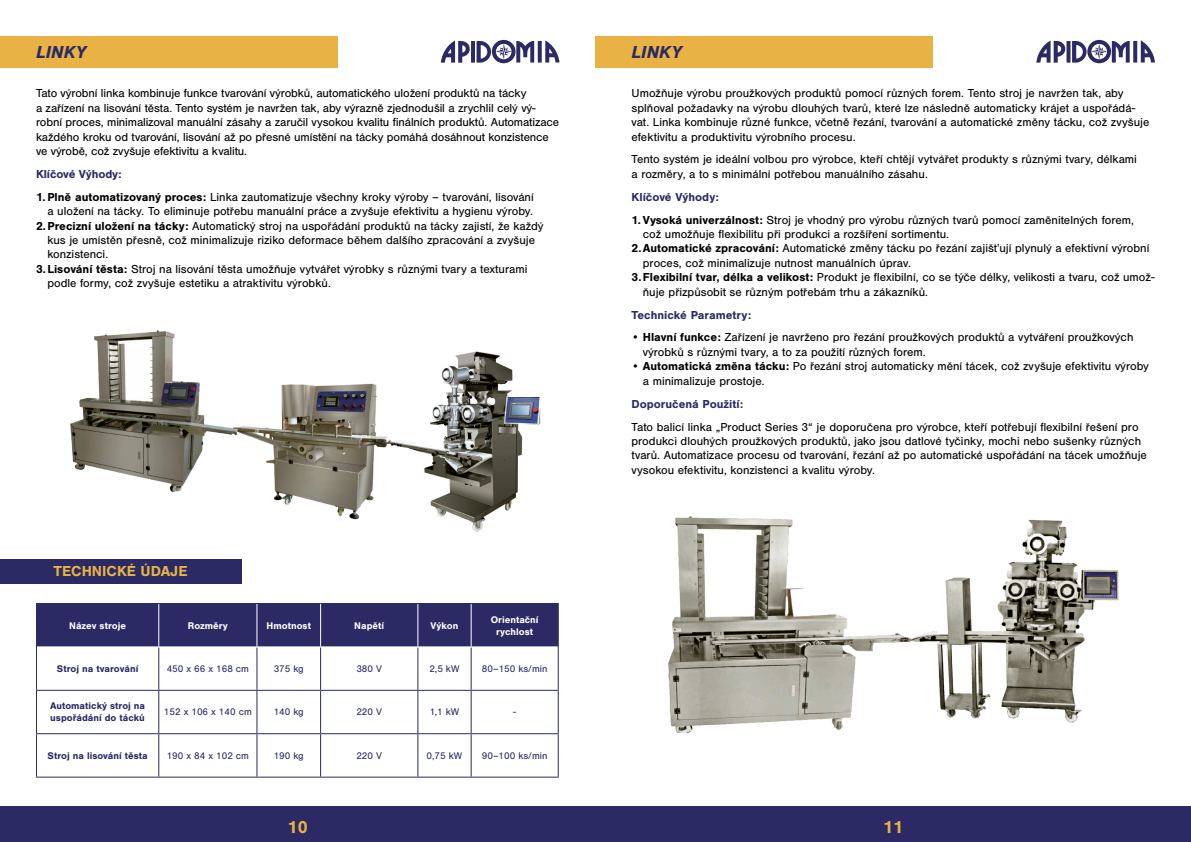
<style>
.page{position:relative;width:1191px;height:842px;background:#fff}
.page>*{position:absolute;margin:0;border:0;box-sizing:border-box;transform-origin:0 0}
.t1{font:italic 700 18px "Nimbus San";color:#2b2a64}
.t2{font:700 18px "Nimbus San";color:#e8b344}
.t3{font:700 15px "Nimbus San";color:#e8b344}
.t4{font:12px/14.4px "Nimbus San";color:#000}
.t5{font:700 12px "Nimbus San";color:#2b2a64}
.t6{font:10px "Nimbus San";color:#2b2a64}
.t7{font:700 10px/12px "Nimbus San";color:#2b2a64}
.t8{font:700 10px/12px "Nimbus San";color:#fff;text-align:center}
.s1{font-weight:700;color:#2b2a64}
.s2{font-weight:700}
</style>
<div class="page">
<div style="left:0;top:806px;width:595px;height:36px;background:#2b2a64"></div>
<div style="left:595px;top:806px;width:596px;height:36px;background:#2b2a64"></div>
<svg style="left:1036px;top:40px;width:119px;height:23px"></svg>
<svg style="left:441px;top:40px;width:118px;height:23px"></svg>
<div style="left:0;top:36px;width:337px;height:31px;background:#e8b344"></div>
<div style="left:37px;top:604px;width:521px;height:42px;background:#2b2a64"></div>
<hr style="left:158px;top:647px;width:1px;height:43px;background:#2b2a64">
<hr style="left:256px;top:647px;width:1px;height:43px;background:#2b2a64">
<hr style="left:320px;top:647px;width:1px;height:43px;background:#2b2a64">
<hr style="left:417px;top:647px;width:1px;height:43px;background:#2b2a64">
<hr style="left:470px;top:647px;width:1px;height:43px;background:#2b2a64">
<hr style="left:36px;top:690px;width:123px;height:1px;background:#2b2a64">
<hr style="left:159px;top:690px;width:98px;height:1px;background:#2b2a64">
<hr style="left:158px;top:691px;width:1px;height:42px;background:#2b2a64">
<hr style="left:257px;top:690px;width:63px;height:1px;background:#2b2a64">
<hr style="left:256px;top:691px;width:1px;height:42px;background:#2b2a64">
<hr style="left:320px;top:690px;width:98px;height:1px;background:#2b2a64">
<hr style="left:320px;top:691px;width:1px;height:42px;background:#2b2a64">
<hr style="left:418px;top:690px;width:53px;height:1px;background:#2b2a64">
<hr style="left:417px;top:691px;width:1px;height:42px;background:#2b2a64">
<hr style="left:471px;top:690px;width:88px;height:1px;background:#2b2a64">
<hr style="left:470px;top:691px;width:1px;height:42px;background:#2b2a64">
<hr style="left:36px;top:733px;width:123px;height:1px;background:#2b2a64">
<hr style="left:159px;top:733px;width:98px;height:1px;background:#2b2a64">
<hr style="left:158px;top:734px;width:1px;height:43px;background:#2b2a64">
<hr style="left:257px;top:733px;width:63px;height:1px;background:#2b2a64">
<hr style="left:256px;top:734px;width:1px;height:43px;background:#2b2a64">
<hr style="left:320px;top:733px;width:98px;height:1px;background:#2b2a64">
<hr style="left:320px;top:734px;width:1px;height:43px;background:#2b2a64">
<hr style="left:418px;top:733px;width:53px;height:1px;background:#2b2a64">
<hr style="left:417px;top:734px;width:1px;height:43px;background:#2b2a64">
<hr style="left:471px;top:733px;width:88px;height:1px;background:#2b2a64">
<hr style="left:470px;top:734px;width:1px;height:43px;background:#2b2a64">
<hr style="left:158px;top:604px;width:1px;height:42px;background:#fff">
<hr style="left:256px;top:604px;width:1px;height:42px;background:#fff">
<hr style="left:320px;top:604px;width:1px;height:42px;background:#fff">
<hr style="left:417px;top:604px;width:1px;height:42px;background:#fff">
<hr style="left:470px;top:604px;width:1px;height:42px;background:#fff">
<hr style="left:36px;top:603px;width:123px;height:1px;background:#2b2a64">
<hr style="left:36px;top:604px;width:1px;height:43px;background:#2b2a64">
<hr style="left:159px;top:603px;width:98px;height:1px;background:#2b2a64">
<hr style="left:257px;top:603px;width:63px;height:1px;background:#2b2a64">
<hr style="left:320px;top:603px;width:98px;height:1px;background:#2b2a64">
<hr style="left:418px;top:603px;width:53px;height:1px;background:#2b2a64">
<hr style="left:471px;top:603px;width:88px;height:1px;background:#2b2a64">
<hr style="left:558px;top:604px;width:1px;height:43px;background:#2b2a64">
<hr style="left:36px;top:647px;width:1px;height:43px;background:#2b2a64">
<hr style="left:558px;top:647px;width:1px;height:43px;background:#2b2a64">
<hr style="left:36px;top:691px;width:1px;height:42px;background:#2b2a64">
<hr style="left:558px;top:691px;width:1px;height:42px;background:#2b2a64">
<hr style="left:36px;top:734px;width:1px;height:43px;background:#2b2a64">
<hr style="left:558px;top:734px;width:1px;height:43px;background:#2b2a64">
<hr style="left:36px;top:777px;width:123px;height:1px;background:#2b2a64">
<hr style="left:159px;top:777px;width:98px;height:1px;background:#2b2a64">
<hr style="left:257px;top:777px;width:63px;height:1px;background:#2b2a64">
<hr style="left:320px;top:777px;width:98px;height:1px;background:#2b2a64">
<hr style="left:418px;top:777px;width:53px;height:1px;background:#2b2a64">
<hr style="left:471px;top:777px;width:88px;height:1px;background:#2b2a64">
<div style="left:0;top:559px;width:241px;height:24px;background:#2b2a64"></div>
<img style="left:71px;top:331px;width:470px;height:200px">
<div style="left:595px;top:36px;width:338px;height:31px;background:#e8b344"></div>
<img style="left:668px;top:517px;width:450px;height:216px">
<h1 class="t1" style="left:36px;top:41px;width:52px">LINKY</h1>
<p class="t4" style="left:36px;top:86px;width:525px">Tato výrobní linka kombinuje funkce tvarování výrobků, automatického uložení produktů na tácky<br>a zařízení na lisování těsta. Tento systém je navržen tak, aby výrazně zjednodušil a zrychlil celý vý&shy;robní proces, minimalizoval manuální zásahy a zaručil vysokou kvalitu finálních produktů. Automatizace každého kroku od tvarování, lisování až po přesné umístění na tácky pomáhá dosáhnout konzistence ve výrobě, což zvyšuje efektivitu a kvalitu.</p>
<p class="t4" style="left:36px;top:163px;width:499px;line-height:22.9px"><span class="s1">Klíčové Výhody:<br></span><span class="s2">1.Plně automatizovaný proces:</span> Linka zautomatizuje všechny kroky výroby – tvarování, lisování</p>
<p class="t4" style="left:47px;top:204px;width:487px">a uložení na tácky. To eliminuje potřebu manuální práce a zvyšuje efektivitu a hygienu výroby.</p>
<p class="t4" style="left:36px;top:219px;width:509px"><span class="s2">2.Precizní uložení na tácky:</span> Automatický stroj na uspořádání produktů na tácky zajistí, že každý</p>
<p class="t4" style="left:47px;top:233px;width:489px">kus je umístěn přesně, což minimalizuje riziko deformace během dalšího zpracování a zvyšuje</p>
<p class="t4" style="left:47px;top:247px;width:62px">konzistenci.</p>
<p class="t4" style="left:36px;top:262px;width:493px"><span class="s2">3.Lisování těsta:</span> Stroj na lisování těsta umožňuje vytvářet výrobky s různými tvary a texturami</p>
<p class="t4" style="left:47px;top:276px;width:285px">podle formy, což zvyšuje estetiku a atraktivitu výrobků.</p>
<p class="t3" style="left:53px;top:563px;width:136px">TECHNICKÉ ÚDAJE</p>
<p class="t8" style="left:69px;top:619px;width:58px">Název stroje</p>
<p class="t8" style="left:188px;top:619px;width:42px">Rozměry</p>
<p class="t8" style="left:266px;top:619px;width:46px">Hmotnost</p>
<p class="t8" style="left:354px;top:619px;width:31px">Napětí</p>
<p class="t8" style="left:431px;top:619px;width:29px">Výkon</p>
<p class="t8" style="left:491px;top:613px;width:49px">Orientační rychlost</p>
<p class="t7" style="left:57px;top:663px;width:83px">Stroj na tvarování</p>
<p class="t6" style="left:167px;top:663px;width:84px">450 x 66 x 168 cm</p>
<p class="t6" style="left:274px;top:663px;width:32px">375 kg</p>
<p class="t6" style="left:356px;top:663px;width:27px">380 V</p>
<p class="t6" style="left:429px;top:663px;width:31px">2,5 kW</p>
<p class="t6" style="left:482px;top:663px;width:67px">80–150 ks/min</p>
<p class="t7" style="left:50px;top:700px;width:97px">Automatický stroj na uspořádání do tácků</p>
<p class="t6" style="left:164px;top:706px;width:89px">152 x 106 x 140 cm</p>
<p class="t6" style="left:274px;top:706px;width:32px">140 kg</p>
<p class="t6" style="left:356px;top:706px;width:27px">220 V</p>
<p class="t6" style="left:430px;top:706px;width:31px">1,1 kW</p>
<p class="t6" style="left:513px;top:706px;width:4px">-</p>
<p class="t7" style="left:48px;top:749px;width:102px">Stroj na lisování těsta</p>
<p class="t6" style="left:167px;top:750px;width:84px">190 x 84 x 102 cm</p>
<p class="t6" style="left:274px;top:750px;width:32px">190 kg</p>
<p class="t6" style="left:356px;top:750px;width:27px">220 V</p>
<p class="t6" style="left:426px;top:750px;width:37px">0,75 kW</p>
<p class="t6" style="left:482px;top:750px;width:67px">90–100 ks/min</p>
<h1 class="t1" style="left:631px;top:41px;width:52px">LINKY</h1>
<p class="t4" style="left:631px;top:86px;width:519px">Umožňuje výrobu proužkových produktů pomocí různých forem. Tento stroj je navržen tak, aby splňoval požadavky na výrobu dlouhých tvarů, které lze následně automaticky krájet a uspořádá&shy;vat. Linka kombinuje různé funkce, včetně řezání, tvarování a automatické změny tácku, což zvyšuje efektivitu a produktivitu výrobního procesu.</p>
<p class="t4" style="left:631px;top:152px;width:507px">Tento systém je ideální volbou pro výrobce, kteří chtějí vytvářet produkty s různými tvary, délkami a rozměry, a to s minimální potřebou manuálního zásahu.</p>
<p class="t5" style="left:631px;top:190px;width:89px">Klíčové Výhody:</p>
<p class="t4" style="left:631px;top:213px;width:504px"><span class="s2">1. Vysoká univerzálnost:</span> Stroj je vhodný pro výrobu různých tvarů pomocí zaměnitelných forem,</p>
<p class="t4" style="left:643px;top:227px;width:308px">což umožňuje flexibilitu při produkci a rozšíření sortimentu.</p>
<p class="t4" style="left:631px;top:241px;width:519px"><span class="s2">2.Automatické zpracování:</span> Automatické změny tácku po řezání zajišťují plynulý a efektivní výrobní</p>
<p class="t4" style="left:643px;top:256px;width:269px">proces, což minimalizuje nutnost manuálních úprav.</p>
<p class="t4" style="left:631px;top:270px;width:524px"><span class="s2">3.Flexibilní tvar, délka a velikost:</span> Produkt je flexibilní, co se týče délky, velikosti a tvaru, což umož-</p>
<p class="t4" style="left:643px;top:285px;width:287px">ňuje přizpůsobit se různým potřebám trhu a zákazníků.</p>
<p class="t5" style="left:631px;top:308px;width:121px">Technické Parametry:</p>
<p class="t4" style="left:643px;top:330px;width:492px;text-indent:-11px">• <span class="s2">Hlavní funkce:</span> Zařízení je navrženo pro řezání proužkových produktů a vytváření proužkových výrobků s různými tvary, a to za použití různých forem.</p>
<p class="t4" style="left:643px;top:359px;width:507px;text-indent:-11px">• <span class="s2">Automatická změna tácku:</span> Po řezání stroj automaticky mění tácek, což zvyšuje efektivitu výroby a minimalizuje prostoje.</p>
<p class="t5" style="left:631px;top:397px;width:113px">Doporučená Použití:</p>
<p class="t4" style="left:631px;top:419px;width:517px">Tato balicí linka „Product Series 3“ je doporučena pro výrobce, kteří potřebují flexibilní řešení pro produkci dlouhých proužkových produktů, jako jsou datlové tyčinky, mochi nebo sušenky různých tvarů. Automatizace procesu od tvarování, řezání až po automatické uspořádání na tácek umožňuje vysokou efektivitu, konzistenci a kvalitu výroby.</p>
<h1 class="t2" style="left:288px;top:817px;width:22px">10</h1>
<h1 class="t2" style="left:883px;top:817px;width:22px">11</h1>
</div>
